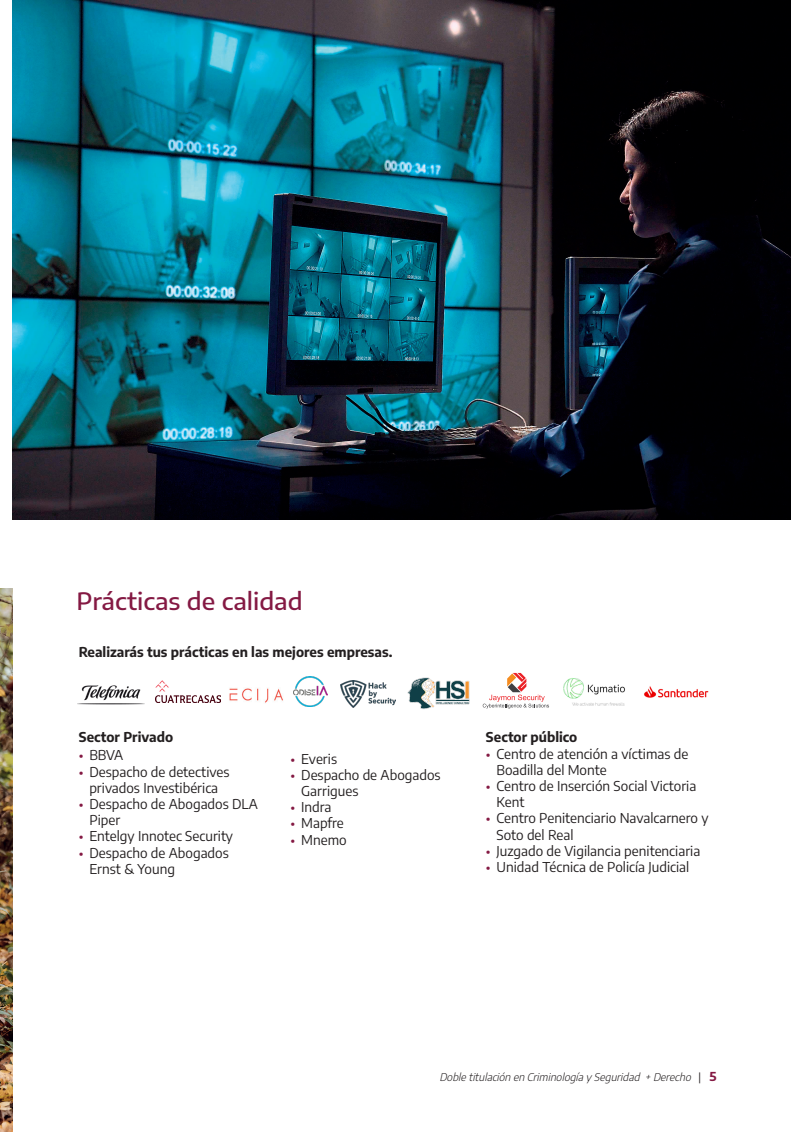
<style>
.page{position:relative;width:791px;height:1132px;background:#fff}
.page>*{position:absolute;margin:0;border:0;box-sizing:border-box;transform-origin:0 0}
.Header_2{font:500 24px "Encode Sans Semi Expanded";color:#841943}
.t1{font:13.5px/16.2px "Encode Sans";color:#231f20}
.t2{font:700 13.5px "Encode Sans";color:#231f20}
.t3{font:italic 300 10.65px "Encode Sans";color:#231f20}
.s1{color:#841943}
.s2{font-weight:400;font-style:normal}
.s3{font-family:"Encode Sans Semi Expanded";font-weight:700;font-style:normal;font-size:12.15px;color:#841943}
</style>
<div class="page">
<img style="left:13px;top:0;width:778px;height:519px">
<img style="left:0;top:588px;width:13px;height:543px">
<img style="left:229px;top:688px;width:54px;height:14px">
<img style="left:155px;top:680px;width:65px;height:22px">
<img style="left:78px;top:685px;width:66px;height:20px">
<img style="left:340px;top:680px;width:56px;height:27px">
<img style="left:293px;top:676px;width:35px;height:30px">
<img style="left:563px;top:678px;width:62px;height:28px">
<img style="left:407px;top:677px;width:63px;height:32px">
<img style="left:644px;top:686px;width:65px;height:12px">
<svg style="left:483px;top:672px;width:66px;height:36px"></svg>
<p class="Header_2" style="left:77px;top:584px;width:228px">Prácticas de calidad</p>
<p class="t2" style="left:79px;top:642px;width:315px">Realizarás tus prácticas en las mejores empresas.</p>
<p class="t2" style="left:79px;top:727px;width:96px">Sector Privado</p>
<p class="t1" style="left:79px;top:746px;width:46px"><span class="s1">•</span> BBVA</p>
<p class="t1" style="left:79px;top:762px;width:152px;text-align:center"><span class="s1">•</span> Despacho de detectives privados Investibérica</p>
<p class="t1" style="left:89px;top:795px;width:170px;text-indent:-11px"><span class="s1">•</span> Despacho de Abogados DLA<br>Piper</p>
<p class="t1" style="left:79px;top:827px;width:156px"><span class="s1">•</span> Entelgy Innotec Security</p>
<p class="t1" style="left:89px;top:843px;width:141px;text-indent:-11px"><span class="s1">•</span> Despacho de Abogados<br>Ernst &amp; Young</p>
<p class="t1" style="left:291px;top:749px;width:48px"><span class="s1">•</span> Everis</p>
<p class="t1" style="left:301px;top:765px;width:141px;text-indent:-11px"><span class="s1">•</span> Despacho de Abogados<br>Garrigues</p>
<p class="t1" style="left:291px;top:798px;width:42px"><span class="s1">•</span> Indra</p>
<p class="t1" style="left:291px;top:814px;width:55px"><span class="s1">•</span> Mapfre</p>
<p class="t1" style="left:291px;top:830px;width:58px"><span class="s1">•</span> Mnemo</p>
<p class="t2" style="left:486px;top:727px;width:93px">Sector público</p>
<p class="t1" style="left:497px;top:744px;width:193px;text-indent:-11px"><span class="s1">•</span> Centro de atención a víctimas de<br>Boadilla del Monte</p>
<p class="t1" style="left:497px;top:777px;width:201px;text-indent:-11px"><span class="s1">•</span> Centro de Inserción Social Victoria<br>Kent</p>
<p class="t1" style="left:497px;top:809px;width:213px;text-indent:-11px"><span class="s1">•</span> Centro Penitenciario Navalcarnero y<br>Soto del Real</p>
<p class="t1" style="left:486px;top:841px;width:216px"><span class="s1">•</span> Juzgado de Vigilancia penitenciaria</p>
<p class="t1" style="left:486px;top:858px;width:205px"><span class="s1">•</span> Unidad Técnica de Policía Judicial</p>
<p class="t3" style="left:439px;top:1069px;width:279px">Dobletitulación en Criminologíay Seguridad + Derecho <span class="s2">|</span> <span class="s3">5</span></p>
</div>
